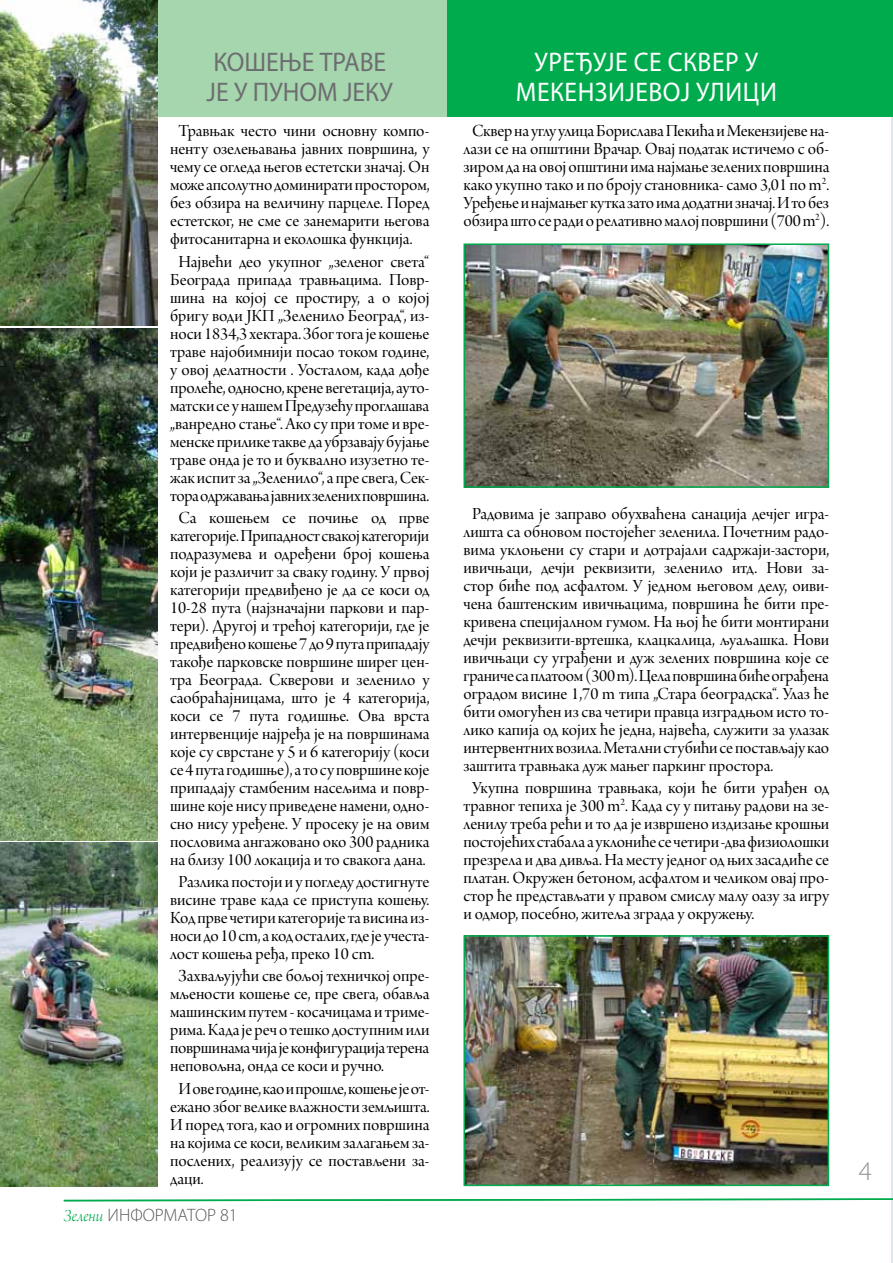
<style>
.page{position:relative;width:893px;height:1263px;background:#fff}
.page>*{position:absolute;margin:0;border:0;box-sizing:border-box;transform-origin:0 0}
.t1{font:27px/30px "Myriad Pro";letter-spacing:.02em;color:#fff;text-align:center;scale:.95 1}
.t2{font:27px/30px "Myriad Pro";color:#6d6e71;scale:.95 1}
.t3{font:300 27px "Myriad Pro";color:#939598}
.t4{font:18px/18px "Arno Pro Display";letter-spacing:-.005em;color:#000;text-align:justify}
.t5{font:300 18px "Myriad Pro";color:#58595b}
.s1{font-family:"Arno Pro Light Italic Display";font-weight:400;color:#00ab4e}
</style>
<div class="page">
<hr style="left:891px;top:0;width:2px;height:1263px;background:#e1e8ec">
<div style="left:446px;top:0;width:447px;height:116px;background:#00ab4e"></div>
<div style="left:0;top:0;width:446px;height:116px;background:#a6d6ae"></div>
<svg style="left:63px;top:1198px;width:830px;height:4px"></svg>
<img style="left:466px;top:246px;width:360px;height:239px">
<div style="left:463px;top:243px;width:366px;height:245px;border:2px solid #00ab4e"></div>
<img style="left:466px;top:938px;width:360px;height:245px">
<div style="left:463px;top:935px;width:366px;height:251px;border:2px solid #00ab4e"></div>
<img style="left:0;top:0;width:157px;height:325px">
<img style="left:0;top:328px;width:157px;height:513px">
<img style="left:0;top:843px;width:157px;height:343px">
<h1 class="t2" style="left:207px;top:47px;width:198px">КОШЕЊЕ ТРАВЕ<br>ЈЕ У ПУНОМ ЈЕКУ</h1>
<p class="t4" style="left:170px;top:123px;width:261px;text-indent:8px">Травњак често чини основну компо&shy;ненту озелењавања јавних површина, у чему се огледа његов естетски значај. Он може апсолутно доминирати простором, без обзира на величину парцеле. Поред естетског, не смe се занемарити његова фитосанитарна и еколошка функција.</p>
<p class="t4" style="left:170px;top:253px;width:261px;text-align:center">Највећи део укупног „зеленог света“ Београда припада травњацима. Повр&shy;шина на којој се простиру, а о којој бригу води ЈКП „Зеленило Београд“, из&shy;носи 1834,3 хектара. Због тога је кошење траве најобимнији посао током године, у овој делатности . Уосталом, када дође пролеће, односно, крене вегетација, ауто&shy;матски се у нашем Предузећу проглашава „ванредно стање“. Ако су при томе и вре&shy;менске прилике такве да убрзавају бујање траве онда је то и буквално изузетно те&shy;жак испит за „Зеленило“, а пре свега, Сек&shy;тора одржавања јавних зелених површина.</p>
<p class="t4" style="left:170px;top:510px;width:261px;text-align:center">Са кошењем се почиње од прве категорије. Припадност свакој категорији подразумева и одређени број кошења који је различит за сваку годину. У првој категорији предвиђено је да се коси од 10-28 пута (најзначајни паркови и пар&shy;тери). Другој и трећој категорији, где је предвиђено кошење 7 до 9 пута припадају такође парковске површине ширег цен&shy;тра Београда. Скверови и зеленило у саобраћајницама, што је 4 категорија, коси се 7 пута годишње. Ова врста интервенције најређа је на површинама које су сврстане у 5 и 6 категорију (коси се 4 пута годишње), а то су површине које припадају стамбеним насељима и повр&shy;шине које нису приведене намени, одно&shy;сно нису уређене. У просеку је на овим пословима ангажовано око 300 радника на близу 100 локација и то свакога дана.</p>
<p class="t4" style="left:170px;top:874px;width:261px;text-indent:8px">Разлика постоји и у погледу достигнуте висине траве када се приступа кошењу.<br>Код прве четири категорије та висина из&shy;носи до 10 cm, а код осталих, где је учеста&shy;лост кошења ређа, преко 10 cm.</p>
<p class="t4" style="left:170px;top:968px;width:261px;text-indent:8px">Захваљујући све бољој техничкој опре&shy;мљености кошење се, пре свега, обавља машинским путем - косачицама и триме&shy;рима. Када је реч о тешко доступним или површинама чија је конфигурација терена неповољна, онда се коси и ручно.</p>
<p class="t4" style="left:170px;top:1080px;width:261px;text-indent:8px">И ове године, као и прошле, кошење је от&shy;ежано због велике влажности земљишта.<br>И поред тога, као и огромних површина на којима се коси, великим залагањем за&shy;послених, реализују се постављени за&shy;даци.</p>
<p class="t5" style="left:64px;top:1205px;width:175px"><span class="s1">Зелени</span> ИНФОРМАТОР 81</p>
<h1 class="t1" style="left:516px;top:47px;width:276px">УРЕЂУЈЕ СЕ СКВЕР У<br>МЕКЕНЗИЈЕВОЈ УЛИЦИ</h1>
<p class="t4" style="left:463px;top:123px;width:367px;text-align:center">Сквер на углу улица Борислава Пекића и Мекензијеве на&shy;лази се на општини Врачар. Овај податак истичемо с об&shy;зиром да на овој општини има најмање зелених површина како укупно тако и по броју становника- само 3,01 по m<sup>2</sup>.<br>Уређење и најмањег кутка зато има додатни значај. И то без обзира што се ради о релативно малој површини (700 m<sup>2</sup>).</p>
<p class="t4" style="left:463px;top:505px;width:367px;text-indent:8px">Радовима је заправо обухваћена санација дечјег игра&shy;лишта са обновом постојећег зеленила. Почетним радо&shy;вима уклоњени су стари и дотрајали садржаји-застори, ивичњаци, дечји реквизити, зеленило итд. Нови за&shy;стор биће под асфалтом. У једном његовом делу, оиви&shy;чена баштенским ивичњацима, површина ће бити пре&shy;кривена специјалном гумом. На њој ће бити монтирани дечји реквизити-вртешка, клацкалица, љуаљашка. Нови ивичњаци су уграђени и дуж зелених површина које се граниче са платоом (300 m). Цела површина биће ограђена оградом висине 1,70 m типа „Стара београдска“. Улаз ће бити омогућен из сва четири правца изградњом исто то&shy;лико капија од којих ће једна, највећа, служити за улазак интервентних возила. Метални стубићи се постављају као заштита травњака дуж мањег паркинг простора.</p>
<p class="t4" style="left:463px;top:780px;width:367px;text-indent:9px">Укупна површина травњака, који ће бити урађен од травног тепиха је 300 m<sup>2</sup>. Када су у питању радови на зе&shy;ленилу треба рећи и то да је извршено издизање крошњи постојећих стабала а уклониће се четири -два физиолошки презрела и два дивља. На месту једног од њих засадиће се платан. Окружен бетоном, асфалтом и челиком овај про&shy;стор ће представљати у правом смислу малу оазу за игру и одмор, посебно, житеља зграда у окружењу.</p>
<h1 class="t3" style="left:859px;top:1156px;width:15px">4</h1>
</div>
